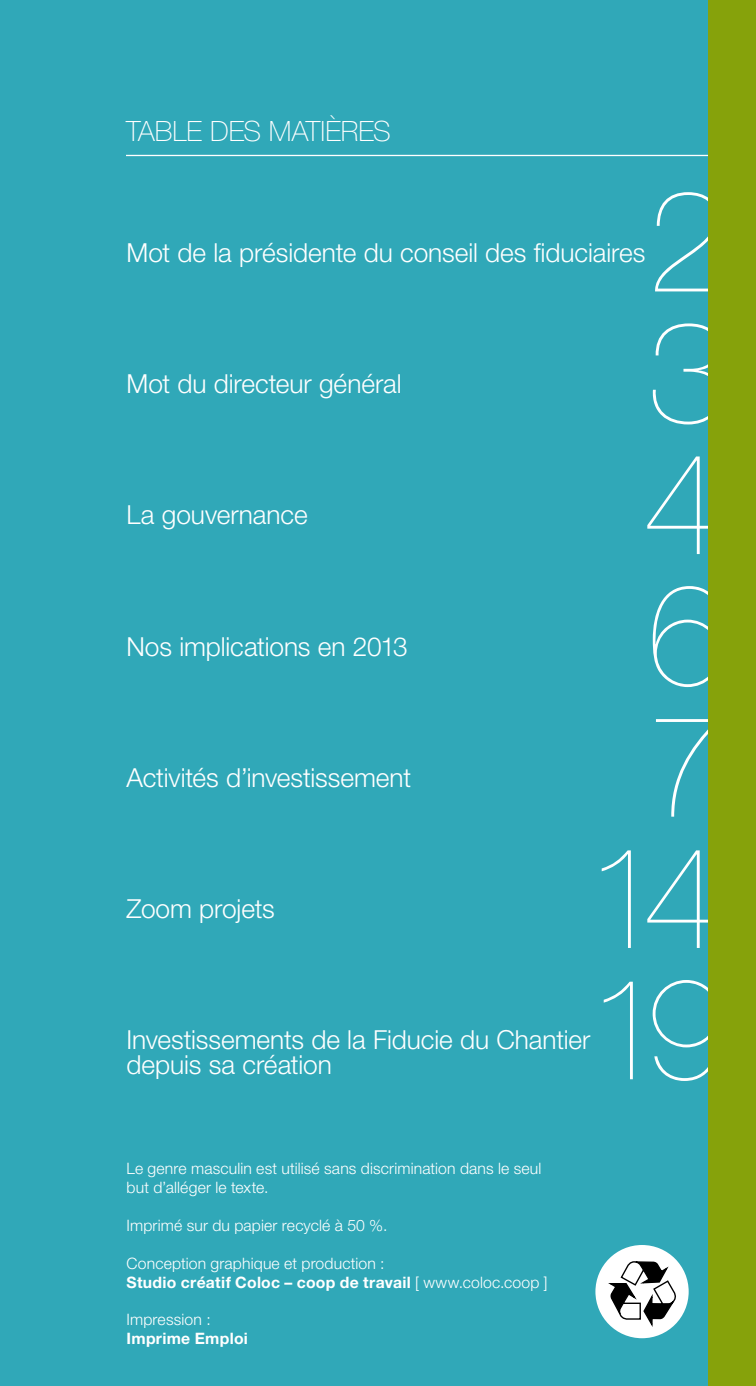
<style>
.page{position:relative;width:756px;height:1386px;background:#30a8b8}
.page>*{position:absolute;margin:0;border:0;box-sizing:border-box;transform-origin:0 0}
.t1{font:200 143.5px/131.2px "Helvetica Neue LT Pro";color:#fff;text-align:center}
.t2{font:100 28px "Helvetica Neue LT Pro";color:#fff}
.t3{font:300 26.25px/24.5px "Helvetica Neue LT Pro";letter-spacing:-.005em;color:#fff}
.t4{font:300 15.75px/18.9px "Helvetica Neue LT Pro";letter-spacing:.01em;color:#fff}
.t5{font:700 15.75px "Helvetica Neue LT Pro";letter-spacing:.02em;color:#fff}
.s1{font-weight:700}
</style>
<div class="page">
<div style="left:596px;top:1246px;width:92px;height:91px;background:#fff;border-radius:50%"></div>
<div style="left:595px;top:1245px;width:94px;height:93px;border:2px solid #fff;border-radius:50%"></div>
<svg style="left:608px;top:1261px;width:68px;height:66px"></svg>
<hr style="left:126px;top:155px;width:630px;height:1px;background:#fff">
<div style="left:709px;top:0;width:47px;height:1386px;background:#86a20b"></div>
<h2 class="t2" style="left:126px;top:115px;width:266px">TABLE DES MATIÈRES</h2>
<h1 class="t1" style="left:585px;top:174px;width:143px">2<br>3<br>4<br>6<br>7<br>14<br>19</h1>
<h3 class="t3" style="left:127px;top:240px;width:520px">Mot de la présidente du conseil des fiduciaires</h3>
<h3 class="t3" style="left:127px;top:371px;width:277px">Mot du directeur général</h3>
<h3 class="t3" style="left:127px;top:502px;width:183px">La gouvernance</h3>
<h3 class="t3" style="left:127px;top:633px;width:283px">Nos implications en 2013</h3>
<h3 class="t3" style="left:127px;top:765px;width:286px">Activités d’investissement</h3>
<h3 class="t3" style="left:127px;top:896px;width:150px">Zoom projets</h3>
<h3 class="t3" style="left:127px;top:1027px;width:466px">Investissements de la Fiducie du Chantier depuis sa création</h3>
<p class="t4" style="left:127px;top:1159px;width:416px">Le genre masculin est utilisé sans discrimination dans le seul but d’alléger le texte.</p>
<p class="t4" style="left:127px;top:1215px;width:263px">Imprimé sur du papier recyclé à 50 %.</p>
<p class="t4" style="left:127px;top:1253px;width:423px">Conception graphique et production :<br><span class="s1">Studio créatif Coloc – coop de travail</span> [ www.coloc.coop ]</p>
<p class="t4" style="left:127px;top:1310px;width:86px">Impression :</p>
<p class="t5" style="left:127px;top:1329px;width:123px">Imprime Emploi</p>
</div>
